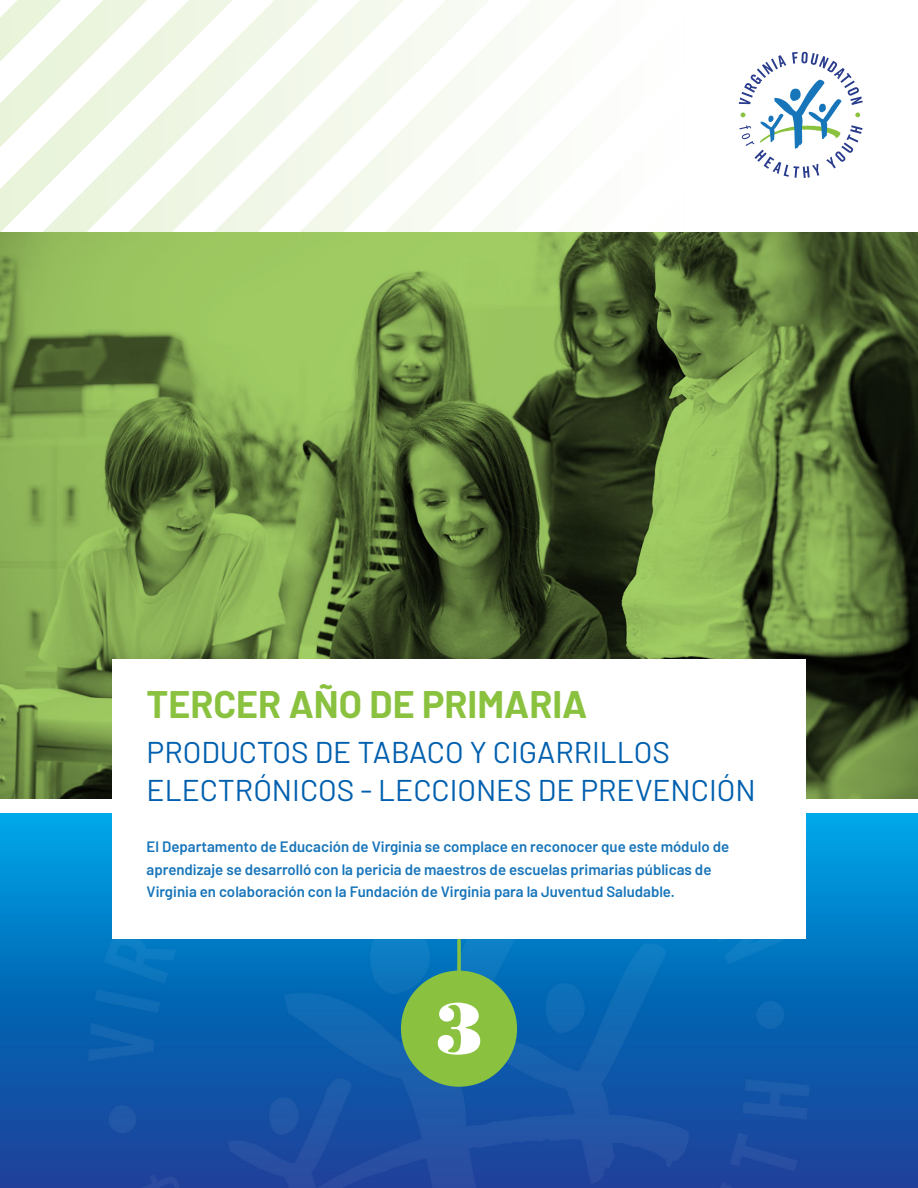
<style>
.page{position:relative;width:918px;height:1188px;background:#fff}
.page>*{position:absolute;margin:0;border:0;box-sizing:border-box;transform-origin:0 0}
.TITLE_2{font:700 37.5px "Barlow";color:#8ac240}
.TITLE_2-2{font:30px "Barlow";color:#015fae}
.BODY_K_BOLD{font:600 15px "Barlow";color:#1775ba}
</style>
<div class="page">
<img style="left:0;top:0;width:918px;height:233px">
<svg style="left:739px;top:52px;width:124px;height:126px"></svg>
<img style="left:0;top:233px;width:918px;height:566px">
<img style="left:0;top:813px;width:918px;height:375px">
<div style="left:112px;top:660px;width:694px;height:279px;background:#fff"></div>
<div style="left:401px;top:971px;width:116px;height:116px;background:#8ac240;border-radius:50%"></div>
<svg style="left:438px;top:1003px;width:42px;height:52px"></svg>
<hr style="left:458px;top:939px;width:3px;height:37px;background:#8ac240">
<p class="TITLE_2" style="left:147px;top:677px;width:442px">TERCER AÑO DE PRIMARIA</p>
<p class="TITLE_2-2" style="left:147px;top:730px;width:525px">PRODUCTOS DE TABACO Y CIGARRILLOS</p>
<p class="TITLE_2-2" style="left:147px;top:768px;width:611px">ELECTRÓNICOS - LECCIONES DE PREVENCIÓN</p>
<p class="BODY_K_BOLD" style="left:147px;top:836px;width:584px">El Departamento de Educación de Virginia se complace en reconocer que este módulo de</p>
<p class="BODY_K_BOLD" style="left:147px;top:858px;width:566px">aprendizaje se desarrolló con la pericia de maestros de escuelas primarias públicas de</p>
<p class="BODY_K_BOLD" style="left:147px;top:881px;width:530px">Virginia en colaboración con la Fundación de Virginia para la Juventud Saludable.</p>
</div>
